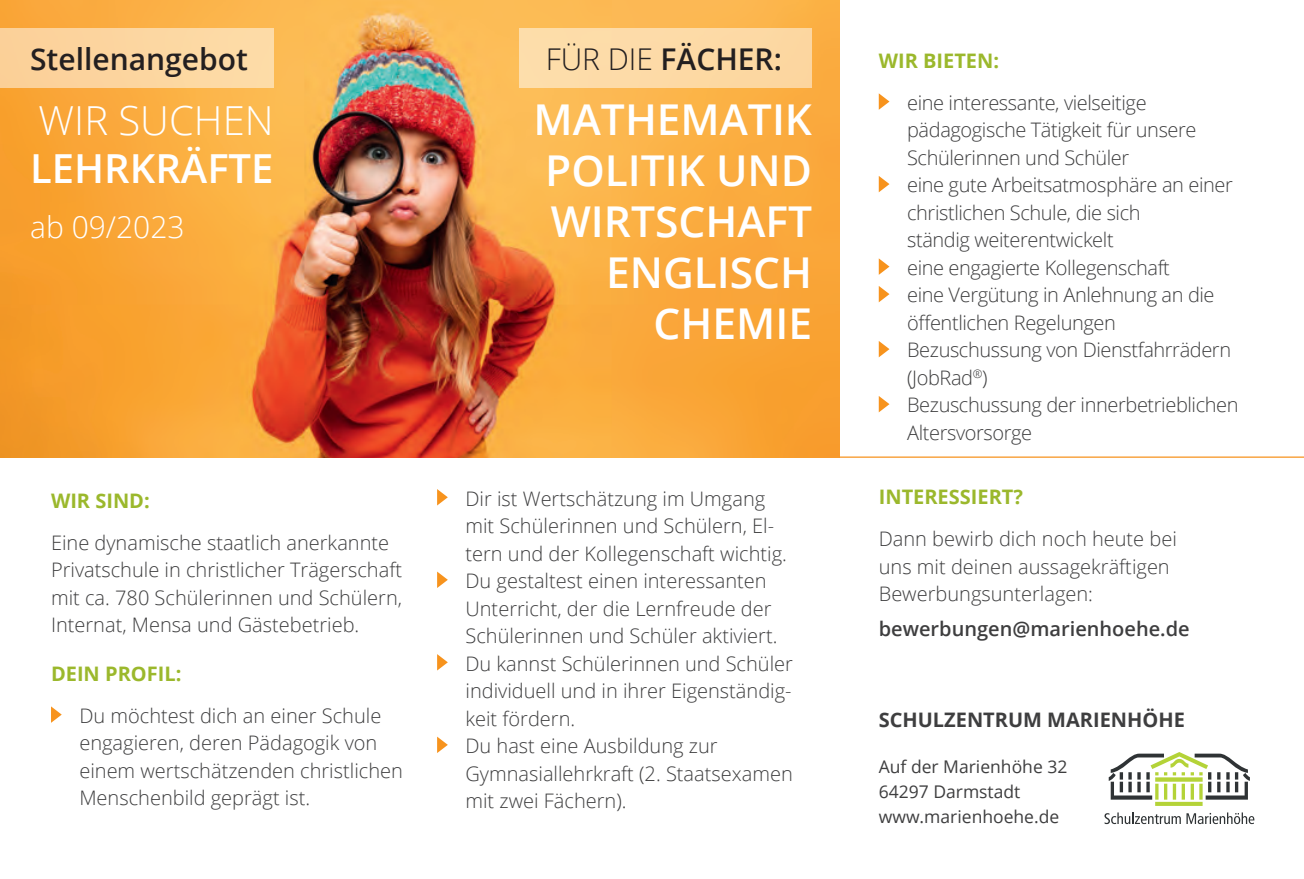
<style>
.page{position:relative;width:1304px;height:879px;background:#fff}
.page>*{position:absolute;margin:0;border:0;box-sizing:border-box;transform-origin:0 0}
.t1{font:600 42.5px/51px "Open Sans";color:#fff;text-align:right}
.t2{font:600 40px "Open Sans";color:#fff}
.t3{font:300 40px "Open Sans";color:#fff}
.t4{font:600 30px "Open Sans";color:#231f20}
.t5{font:300 30px "Open Sans";color:#fff}
.t6{font:300 20px/27.5px "Open Sans";color:#3e3e3f}
.t7{font:300 20px/27.5px "Open Sans";letter-spacing:-.02em;color:#3e3e3f}
.t8{font:700 20px "Open Sans";color:#9bb82c}
.t9{font:600 20px "Open Sans";color:#3e3e3f}
.t10{font:700 20px "Open Sans";color:#3e3e3f}
.t11{font:17.5px/25px "Open Sans";color:#3e3e3f}
.s1{font-weight:300}
</style>
<div class="page">
<img style="left:0;top:0;width:840px;height:458px">
<svg style="left:51px;top:706px;width:11px;height:17px"></svg>
<svg style="left:437px;top:489px;width:11px;height:16px"></svg>
<svg style="left:437px;top:571px;width:11px;height:17px"></svg>
<svg style="left:437px;top:654px;width:11px;height:16px"></svg>
<svg style="left:437px;top:736px;width:11px;height:17px"></svg>
<svg style="left:879px;top:93px;width:10px;height:17px"></svg>
<svg style="left:879px;top:176px;width:10px;height:16px"></svg>
<svg style="left:879px;top:258px;width:10px;height:17px"></svg>
<svg style="left:879px;top:286px;width:10px;height:16px"></svg>
<svg style="left:879px;top:341px;width:10px;height:16px"></svg>
<svg style="left:879px;top:396px;width:10px;height:16px"></svg>
<svg style="left:1104px;top:812px;width:150px;height:12px"></svg>
<svg style="left:1109px;top:752px;width:141px;height:54px"></svg>
<hr style="left:840px;top:456px;width:464px;height:2px;background:#f7931d">
<div style="left:0;top:28px;width:274px;height:60px;background:#fcd6a0"></div>
<div style="left:519px;top:28px;width:293px;height:60px;background:#fddaa7"></div>
<h3 class="t4" style="left:30px;top:38px;width:219px">Stellenangebot</h3>
<h3 class="t4" style="left:546px;top:38px;width:238px"><span class="s1">FÜR DIE</span> FÄCHER:</h3>
<h2 class="t3" style="left:39px;top:93px;width:237px">WIR SUCHEN</h2>
<h2 class="t2" style="left:30px;top:141px;width:245px">LEHRKRÄFTE</h2>
<h3 class="t5" style="left:30px;top:206px;width:156px">ab 09/2023</h3>
<p class="t8" style="left:51px;top:487px;width:100px">WIR SIND:</p>
<p class="t6" style="left:51px;top:528px;width:353px">Eine dynamische staatlich anerkannte Privatschule in christlicher Trägerschaft mit ca. 780 Schülerinnen und Schülern, Internat, Mensa und Gästebetrieb.</p>
<p class="t8" style="left:51px;top:660px;width:132px">DEIN PROFIL:</p>
<p class="t6" style="left:79px;top:701px;width:325px">Du möchtest dich an einer Schule engagieren, deren Pädagogik von einem wertschätzenden christlichen<br>Menschenbild geprägt ist.</p>
<h1 class="t1" style="left:534px;top:93px;width:280px">MATHEMATIK<br>POLITIK UND<br>WIRTSCHAFT<br>ENGLISCH<br>CHEMIE</h1>
<p class="t6" style="left:465px;top:484px;width:329px">Dir ist Wertschätzung im Umgang mit Schülerinnen und Schülern, El&shy;tern und der Kollegenschaft wichtig.<br>Du gestaltest einen interessanten<br>Unterricht, der die Lernfreude der<br>Schülerinnen und Schüler aktiviert.<br>Du kannst Schülerinnen und Schüler individuell und in ihrer Eigenständig&shy;keit fördern.<br>Du hast eine Ausbildung zur<br>Gymnasiallehrkraft (2. Staatsexamen mit zwei Fächern).</p>
<p class="t8" style="left:879px;top:47px;width:122px">WIR BIETEN:</p>
<p class="t7" style="left:907px;top:88px;width:333px">eine interessante, vielseitige pädagogische Tätigkeit für unsere<br>Schülerinnen und Schüler<br>eine gute Arbeitsatmosphäre an einer christlichen Schule, die sich<br>ständig weiterentwickelt<br>eine engagierte Kollegenschaft<br>eine Vergütung in Anlehnung an die öffentlichen Regelungen<br>Bezuschussung von Dienstfahrrädern (JobRad<sup>®</sup>)<br>Bezuschussung der innerbetrieblichen<br>Altersvorsorge</p>
<p class="t8" style="left:879px;top:483px;width:146px">INTERESSIERT?</p>
<p class="t6" style="left:879px;top:524px;width:300px">Dann bewirb dich noch heute bei uns mit deinen aussagekräftigen<br>Bewerbungsunterlagen:</p>
<p class="t9" style="left:879px;top:614px;width:312px">bewerbungen@marienhoehe.de</p>
<p class="t10" style="left:879px;top:705px;width:308px">SCHULZENTRUM MARIENHÖHE</p>
<p class="t11" style="left:879px;top:754px;width:190px">Auf der Marienhöhe 32<br>64297 Darmstadt www.marienhoehe.de</p>
</div>
